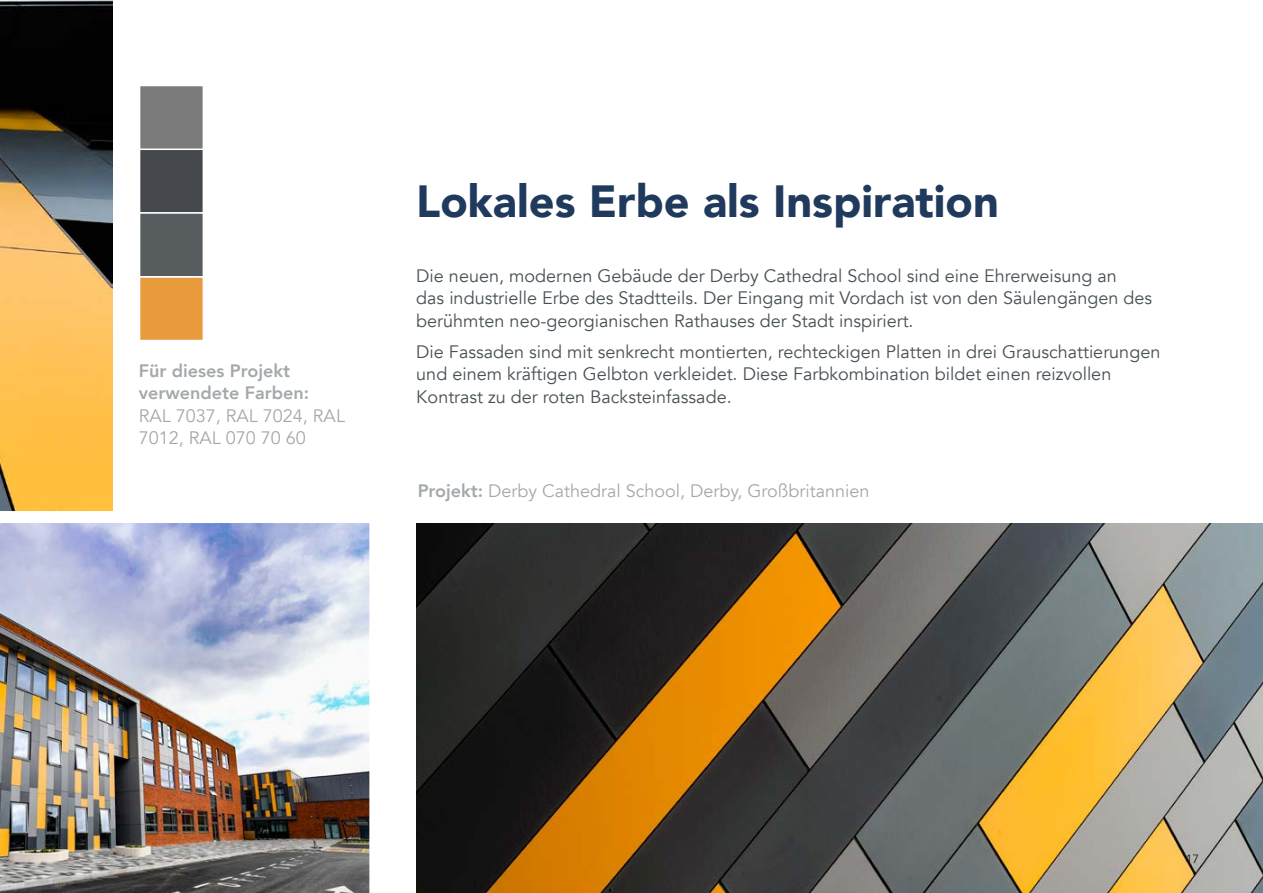
<style>
.page{position:relative;width:1263px;height:893px;background:#fff}
.page>*{position:absolute;margin:0;border:0;box-sizing:border-box;transform-origin:0 0}
.t1{font:900 45px "Avenir";color:#203a5d}
.t2{font:18px/22.5px "Avenir";color:#485156}
.t3{font:800 18px/22.5px "Avenir";color:#485156}
.t4{font:12px "Avenir";color:#1d1d1b}
.s1{font-weight:800}
</style>
<div class="page">
<img style="left:0;top:0;width:113px;height:505px">
<img style="left:0;top:505px;width:370px;height:388px">
<img style="left:417px;top:524px;width:846px;height:369px">
<div style="left:139px;top:148px;width:65px;height:66px;background:#45494e;border:2px solid #fff"></div>
<div style="left:139px;top:276px;width:65px;height:65px;background:#e99a3c;border:2px solid #fff"></div>
<div style="left:139px;top:85px;width:65px;height:65px;background:#7a7b7a;border:2px solid #fff"></div>
<div style="left:139px;top:212px;width:65px;height:65px;background:#575d5e;border:2px solid #fff"></div>
<p class="t3" style="left:139px;top:359px;width:172px">Für dieses Projekt verwendete Farben:</p>
<p class="t2" style="left:139px;top:405px;width:208px">RAL 7037, RAL 7024, RAL<br>7012, RAL 070 70 60</p>
<h1 class="t1" style="left:416px;top:163px;width:584px">Lokales Erbe als Inspiration</h1>
<p class="t2" style="left:416px;top:264px;width:737px">Die neuen, modernen Gebäude der Derby Cathedral School sind eine Ehrerweisung an<br>das industrielle Erbe des Stadtteils. Der Eingang mit Vordach ist von den Säulengängen des berühmten neo-georgianischen Rathauses der Stadt inspiriert.</p>
<p class="t2" style="left:416px;top:340px;width:745px">Die Fassaden sind mit senkrecht montierten, rechteckigen Platten in drei Grauschattierungen und einem kräftigen Gelbton verkleidet. Diese Farbkombination bildet einen reizvollen<br>Kontrast zu der roten Backsteinfassade.</p>
<p class="t2" style="left:417px;top:480px;width:453px"><span class="s1">Projekt:</span> Derby Cathedral School, Derby, Großbritannien</p>
<p class="t4" style="left:1186px;top:852px;width:15px">17</p>
</div>
